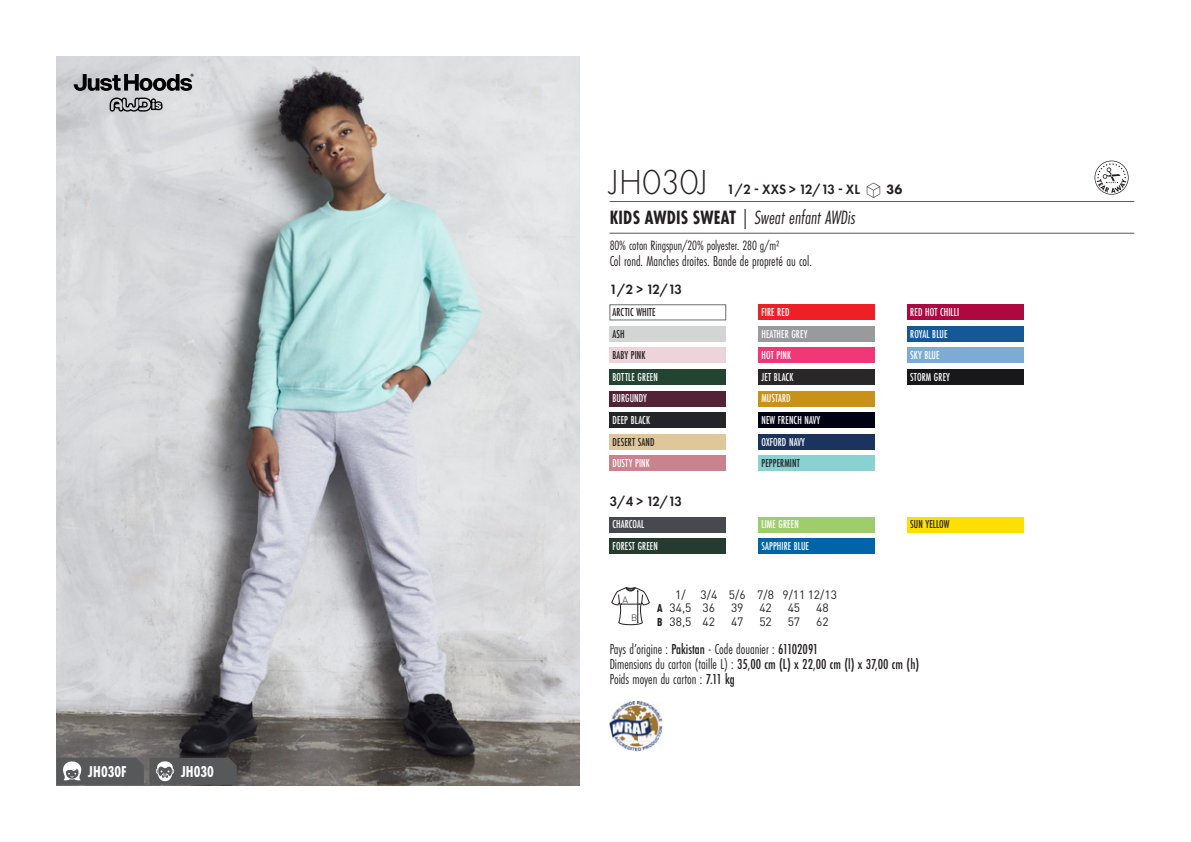
<style>
.page{position:relative;width:1191px;height:842px;background:#fff}
.page>*{position:absolute;margin:0;border:0;box-sizing:border-box;transform-origin:0 0}
.t1{font:300 36px "Futura PT";letter-spacing:.005em;color:#231f20;scale:.95 1}
.t2{font:italic 20px "Futura PT Cond";color:#231f20;scale:.95 1}
.t3{font:700 16.4px "Futura PT Cond";letter-spacing:.005em;color:#fff;scale:.95 1}
.t4{font:15px "Futura PT Cond";color:#231f20;scale:.95 1}
.t5{font:500 15px "Futura PT Cond";color:#231f20;scale:.95 1}
.t6{font:600 14px "Futura PT";letter-spacing:-.115em;color:#231f20;scale:.95 1}
.grammage_2020{font:14px "Futura PT Cond";letter-spacing:-.005em;color:#231f20;scale:.95 1}
.Coloris_nuancier_bla{font:500 12px "Futura PT Cond";letter-spacing:.01em;color:#fff;scale:.9 1}
.Coloris_nuancier{font:500 12px "Futura PT Cond";letter-spacing:.01em;color:#231f20;scale:.9 1}
._88_tailles_tab_maig{font:12px/13.6px "DIN Pro";color:#231f20}
.t7{font:300 9.2px "DIN";color:#231f20}
.s1{font-family:"Linotype Shapeshifter";font-weight:400;font-size:20px}
.s2{font-weight:800}
.s3{font-weight:700;font-style:normal}
.s4{font-weight:900;font-stretch:condensed;font-size:11.2px}
.s5{font-weight:500}
.s6{font-weight:400}
</style>
<div class="page">
<img style="left:57px;top:57px;width:522px;height:728px">
<svg style="left:74px;top:74px;width:120px;height:17px;background:#6e6f71"></svg>
<svg style="left:110px;top:98px;width:53px;height:14px"></svg>
<svg style="left:1094px;top:161px;width:34px;height:34px"></svg>
<svg style="left:611px;top:587px;width:38px;height:38px"></svg>
<img style="left:609px;top:701px;width:54px;height:50px">
<svg style="left:57px;top:758px;width:180px;height:27px;background:#646466"></svg>
<div style="left:609px;top:326px;width:117px;height:16px;background:#d3d4d4"></div>
<div style="left:609px;top:348px;width:117px;height:15px;background:#ecd4d8"></div>
<div style="left:609px;top:369px;width:117px;height:16px;background:#224431"></div>
<div style="left:609px;top:391px;width:117px;height:15px;background:#532234"></div>
<div style="left:609px;top:412px;width:117px;height:16px;background:#242528"></div>
<div style="left:609px;top:434px;width:117px;height:15px;background:#dfc79a"></div>
<div style="left:609px;top:455px;width:117px;height:16px;background:#ca828e"></div>
<div style="left:758px;top:305px;width:116px;height:15px;background:#ee2026"></div>
<div style="left:758px;top:326px;width:116px;height:16px;background:#989a9c"></div>
<div style="left:758px;top:348px;width:116px;height:15px;background:#ef3875"></div>
<div style="left:758px;top:369px;width:116px;height:16px;background:#292727"></div>
<div style="left:758px;top:391px;width:116px;height:15px;background:#c89118"></div>
<div style="left:758px;top:412px;width:116px;height:16px;background:#000213"></div>
<div style="left:758px;top:434px;width:116px;height:15px;background:#1a345d"></div>
<div style="left:758px;top:455px;width:116px;height:16px;background:#89d2d1"></div>
<div style="left:907px;top:305px;width:116px;height:15px;background:#ad083f"></div>
<div style="left:907px;top:326px;width:116px;height:16px;background:#145897"></div>
<div style="left:907px;top:348px;width:116px;height:15px;background:#7cacd4"></div>
<div style="left:907px;top:369px;width:116px;height:16px;background:#181719"></div>
<div style="left:609px;top:517px;width:117px;height:15px;background:#464a4f"></div>
<div style="left:609px;top:538px;width:117px;height:16px;background:#253b30"></div>
<div style="left:758px;top:517px;width:116px;height:15px;background:#9dce6b"></div>
<div style="left:758px;top:538px;width:116px;height:16px;background:#0163a8"></div>
<div style="left:907px;top:517px;width:116px;height:15px;background:#ffdf01"></div>
<hr style="left:609px;top:201px;width:525px;height:1px;background:#57585a">
<hr style="left:609px;top:233px;width:525px;height:1px;background:#57585a">
<p class="t3" style="left:88px;top:762px;width:42px">JH030F</p>
<p class="t3" style="left:181px;top:762px;width:36px">JH030</p>
<p class="t1" style="left:610px;top:162px;width:105px">JH030J</p>
<p class="t6" style="left:727px;top:181px;width:186px">1/2 - XXS &gt; 12/13 - XL <span class="s1">S</span> <span class="s2">36</span></p>
<p class="t2" style="left:610px;top:206px;width:260px"><span class="s3">KIDS AWDIS SWEAT</span> | Sweat enfant AWDis</p>
<p class="grammage_2020" style="left:609px;top:238px;width:180px">80% coton Ringspun/20% polyester. 280 g/m2</p>
<p class="t4" style="left:609px;top:253px;width:214px">Col rond. Manches droites. Bande de propreté au col.</p>
<p class="t6" style="left:609px;top:281px;width:78px">1/2 &gt; 12/13</p>
<p class="Coloris_nuancier" style="left:612px;top:305px;width:49px">ARCTIC WHITE</p>
<p class="Coloris_nuancier" style="left:612px;top:327px;width:15px">ASH</p>
<p class="Coloris_nuancier" style="left:612px;top:348px;width:38px">BABY PINK</p>
<p class="Coloris_nuancier_bla" style="left:612px;top:370px;width:52px">BOTTLE GREEN</p>
<p class="Coloris_nuancier_bla" style="left:612px;top:391px;width:40px">BURGUNDY</p>
<p class="Coloris_nuancier_bla" style="left:612px;top:413px;width:43px">DEEP BLACK</p>
<p class="Coloris_nuancier" style="left:612px;top:434px;width:48px">DESERT SAND</p>
<p class="Coloris_nuancier_bla" style="left:612px;top:456px;width:43px">DUSTY PINK</p>
<p class="Coloris_nuancier_bla" style="left:761px;top:305px;width:33px">FIRE RED</p>
<p class="Coloris_nuancier_bla" style="left:761px;top:327px;width:53px">HEATHER GREY</p>
<p class="Coloris_nuancier_bla" style="left:761px;top:348px;width:34px">HOT PINK</p>
<p class="Coloris_nuancier_bla" style="left:761px;top:370px;width:37px">JET BLACK</p>
<p class="Coloris_nuancier_bla" style="left:761px;top:391px;width:34px">MUSTARD</p>
<p class="Coloris_nuancier_bla" style="left:761px;top:413px;width:67px">NEW FRENCH NAVY</p>
<p class="Coloris_nuancier_bla" style="left:761px;top:434px;width:50px">OXFORD NAVY</p>
<p class="Coloris_nuancier" style="left:761px;top:456px;width:44px">PEPPERMINT</p>
<p class="Coloris_nuancier_bla" style="left:910px;top:305px;width:56px">RED HOT CHILLI</p>
<p class="Coloris_nuancier_bla" style="left:910px;top:327px;width:43px">ROYAL BLUE</p>
<p class="Coloris_nuancier_bla" style="left:910px;top:348px;width:34px">SKY BLUE</p>
<p class="Coloris_nuancier_bla" style="left:910px;top:370px;width:46px">STORM GREY</p>
<p class="t6" style="left:609px;top:493px;width:78px">3/4 &gt; 12/13</p>
<p class="Coloris_nuancier_bla" style="left:612px;top:517px;width:37px">CHARCOAL</p>
<p class="Coloris_nuancier_bla" style="left:612px;top:539px;width:52px">FOREST GREEN</p>
<p class="Coloris_nuancier_bla" style="left:761px;top:517px;width:43px">LIME GREEN</p>
<p class="Coloris_nuancier_bla" style="left:761px;top:539px;width:54px">SAPPHIRE BLUE</p>
<p class="Coloris_nuancier" style="left:910px;top:517px;width:45px">SUN YELLOW</p>
<p class="t7" style="left:622px;top:594px;width:7px">A</p>
<p class="t7" style="left:631px;top:611px;width:8px">B</p>
<p class="_88_tailles_tab_maig" style="left:657px;top:586px;width:181px;text-indent:18px">1/ 3/4 5/6 7/8 9/11 12/13<br><span class="s4">A</span> 34,5 36</p>
<p class="_88_tailles_tab_maig" style="left:731px;top:600px;width:14px">39</p>
<p class="_88_tailles_tab_maig" style="left:759px;top:600px;width:14px">42</p>
<p class="_88_tailles_tab_maig" style="left:787px;top:600px;width:14px">45</p>
<p class="_88_tailles_tab_maig" style="left:816px;top:600px;width:14px">48</p>
<p class="_88_tailles_tab_maig" style="left:657px;top:614px;width:59px"><span class="s4">B</span> 38,5 42</p>
<p class="_88_tailles_tab_maig" style="left:731px;top:614px;width:14px">47</p>
<p class="_88_tailles_tab_maig" style="left:759px;top:614px;width:14px">52</p>
<p class="_88_tailles_tab_maig" style="left:787px;top:614px;width:14px">57</p>
<p class="_88_tailles_tab_maig" style="left:816px;top:614px;width:14px">62</p>
<p class="t4" style="left:609px;top:640px;width:221px">Pays d’origine : <span class="s5">Pakistan</span> - Code douanier : <span class="s5">61102091</span></p>
<p class="t5" style="left:609px;top:655px;width:327px"><span class="s6">Dimensions du carton (taille L) :</span> 35,00 cm (L) x 22,00 cm (l) x 37,00 cm (h)</p>
<p class="t4" style="left:609px;top:670px;width:133px">Poids moyen du carton : <span class="s5">7.11 kg</span></p>
</div>
